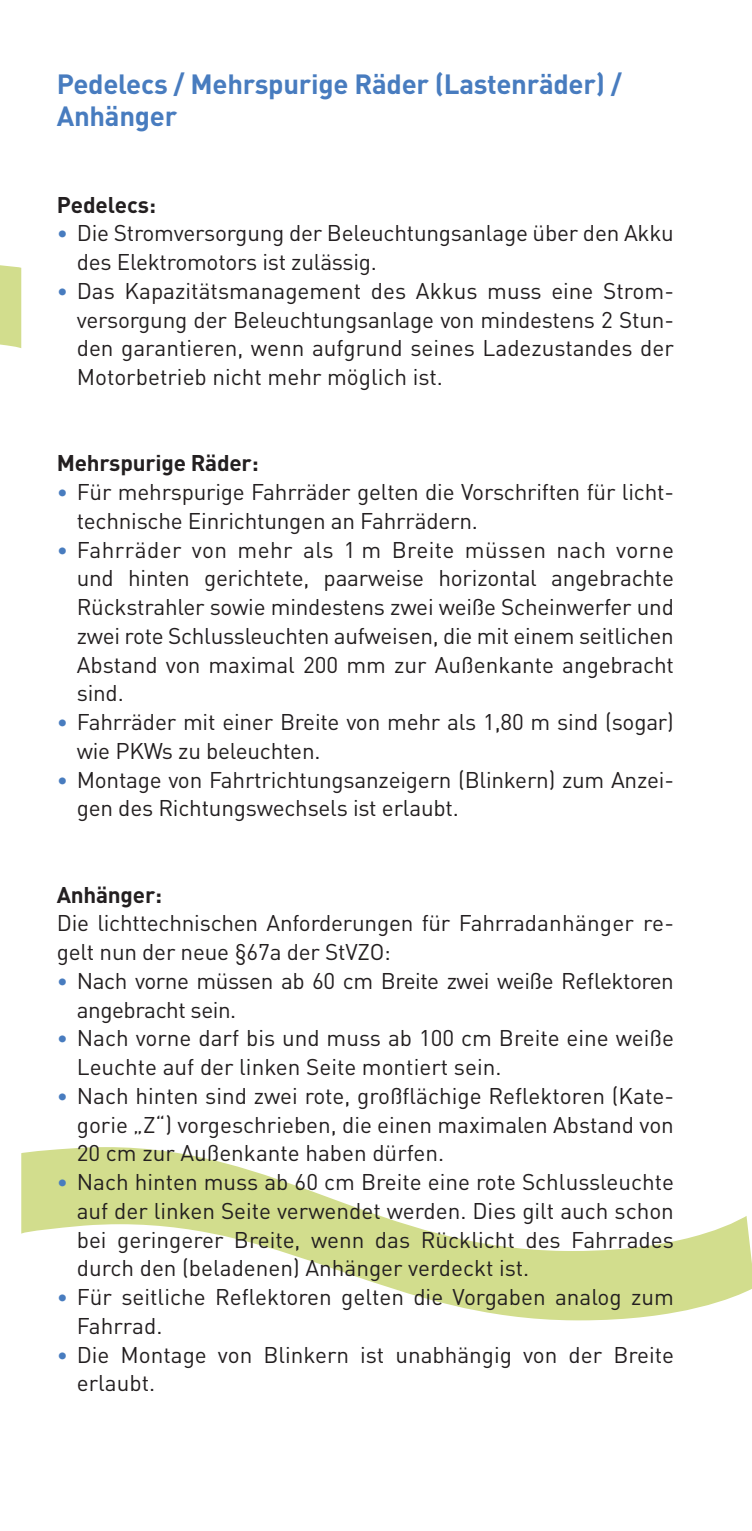
<style>
.page{position:relative;width:752px;height:1531px;background:#fff}
.page>*{position:absolute;margin:0;border:0;box-sizing:border-box;transform-origin:0 0}
.t1{font:700 27.5px/32.5px "DIN";letter-spacing:-.01em;color:#487cbf}
.t2{font:22.5px/28.8px "DIN";letter-spacing:-.01em;color:#231f20}
.t3{font:700 22.5px "DIN";letter-spacing:-.01em;color:#231f20}
.s1{font-size:21.25px;color:#487cbf}
</style>
<div class="page">
<div style="left:0;top:265px;width:21px;height:83px;background:#d2dd8d"></div>
<svg style="left:21px;top:1147px;width:730px;height:173px"></svg>
<p class="t1" style="left:57px;top:66px;width:566px">Pedelecs / Mehrspurige Räder (Lastenräder) /<br>Anhänger</p>
<p class="t3" style="left:57px;top:190px;width:101px">Pedelecs:</p>
<p class="t2" style="left:77px;top:218px;width:598px;text-indent:-20px"><span class="s1">•</span> Die Stromversorgung der Beleuchtungsanlage über den Akku des Elektromotors ist zulässig.</p>
<p class="t2" style="left:77px;top:276px;width:598px;text-align:justify;text-indent:-20px"><span class="s1">•</span> Das Kapazitätsmanagement des Akkus muss eine Strom&shy;versorgung der Beleuchtungsanlage von mindestens 2 Stun&shy;den garantieren, wenn aufgrund seines Ladezustandes der Motorbetrieb nicht mehr möglich ist.</p>
<p class="t3" style="left:57px;top:448px;width:203px">Mehrspurige Räder:</p>
<p class="t2" style="left:77px;top:477px;width:598px;text-indent:-20px"><span class="s1">•</span> Für mehrspurige Fahrräder gelten die Vorschriften für licht&shy;technische Einrichtungen an Fahrrädern.</p>
<p class="t2" style="left:77px;top:535px;width:598px;text-align:justify;text-indent:-20px"><span class="s1">•</span> Fahrräder von mehr als 1 m Breite müssen nach vorne und hinten gerichtete, paarweise horizontal angebrachte Rückstrahler sowie mindestens zwei weiße Scheinwerfer und zwei rote Schlussleuchten aufweisen, die mit einem seitlichen Abstand von maximal 200 mm zur Außenkante angebracht sind.</p>
<p class="t2" style="left:77px;top:707px;width:598px;text-indent:-20px"><span class="s1">•</span> Fahrräder mit einer Breite von mehr als 1,80 m sind (sogar) wie PKWs zu beleuchten.</p>
<p class="t2" style="left:77px;top:765px;width:598px;text-indent:-20px"><span class="s1">•</span> Montage von Fahrtrichtungsanzeigern (Blinkern) zum Anzei&shy;gen des Richtungswechsels ist erlaubt.</p>
<p class="t3" style="left:57px;top:880px;width:107px">Anhänger:</p>
<p class="t2" style="left:57px;top:908px;width:618px">Die lichttechnischen Anforderungen für Fahrradanhänger re&shy;gelt nun der neue §67a der StVZO:</p>
<p class="t2" style="left:77px;top:966px;width:598px;text-indent:-20px"><span class="s1">•</span> Nach vorne müssen ab 60 cm Breite zwei weiße Reflektoren angebracht sein.</p>
<p class="t2" style="left:77px;top:1023px;width:598px;text-indent:-20px"><span class="s1">•</span> Nach vorne darf bis und muss ab 100 cm Breite eine weiße<br>Leuchte auf der linken Seite montiert sein.</p>
<p class="t2" style="left:77px;top:1081px;width:598px;text-align:justify;text-indent:-20px"><span class="s1">•</span> Nach hinten sind zwei rote, großflächige Reflektoren (Kate&shy;gorie „Z“) vorgeschrieben, die einen maximalen Abstand von 20 cm zur Außenkante haben dürfen.</p>
<p class="t2" style="left:77px;top:1167px;width:598px;text-align:justify;text-indent:-20px"><span class="s1">•</span> Nach hinten muss ab 60 cm Breite eine rote Schlussleuchte auf der linken Seite verwendet werden. Dies gilt auch schon bei geringerer Breite, wenn das Rücklicht des Fahrrades durch den (beladenen) Anhänger verdeckt ist.</p>
<p class="t2" style="left:77px;top:1282px;width:598px;text-indent:-20px"><span class="s1">•</span> Für seitliche Reflektoren gelten die Vorgaben analog zum<br>Fahrrad.</p>
<p class="t2" style="left:77px;top:1340px;width:598px;text-indent:-20px"><span class="s1">•</span> Die Montage von Blinkern ist unabhängig von der Breite erlaubt.</p>
</div>
